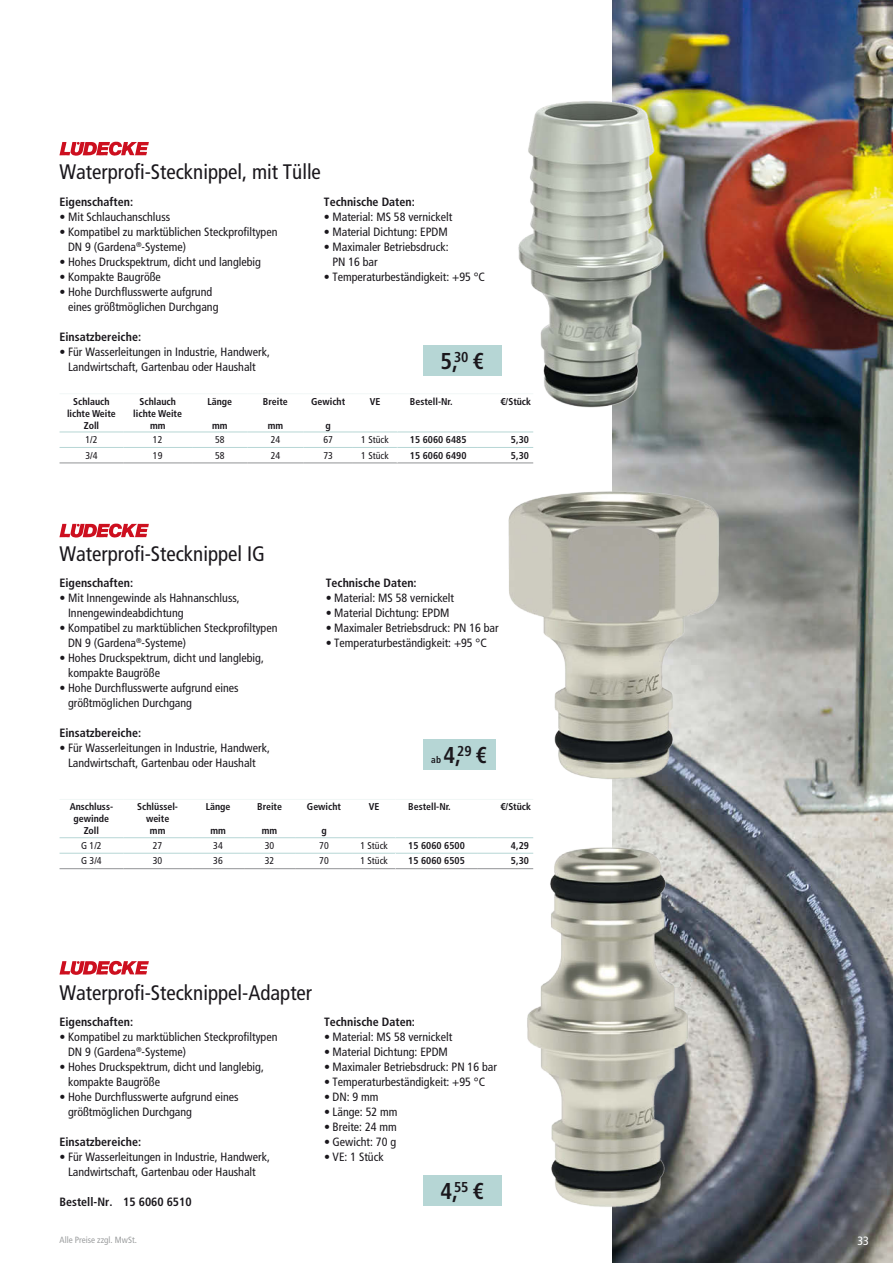
<style>
.page{position:relative;width:893px;height:1263px;background:#fff}
.page>*{position:absolute;margin:0;border:0;box-sizing:border-box;transform-origin:0 0}
.t1{font:700 condensed 24px "Frutiger Next LTW1 G";color:#1a171c}
.t2{font:condensed 21px "Frutiger LT Pro";color:#1a171c}
.t3{font:condensed 12px/15px "Frutiger LT Pro";color:#1a171c}
.t4{font:700 condensed 12px "Frutiger LT Pro";color:#1a171c}
.t5{font:condensed 12px "Frutiger LT Pro";color:#fff}
.t6{font:700 condensed 9.9px/12px "Frutiger LT Pro";color:#1a171c;text-align:center}
.t7{font:condensed 9.9px "Frutiger LT Pro";color:#1a171c}
.t8{font:700 condensed 9.75px "Frutiger Next LTW1 G";color:#1a171c}
.t9{font:condensed 9px "Frutiger LT Pro";color:#9c9e9f}
</style>
<div class="page">
<img style="left:612px;top:0;width:281px;height:1263px">
<hr style="left:60px;top:393px;width:63px;height:1px;background:#f1f7f6">
<hr style="left:123px;top:393px;width:69px;height:1px;background:#f1f7f6">
<hr style="left:192px;top:393px;width:55px;height:1px;background:#f1f7f6">
<hr style="left:247px;top:393px;width:56px;height:1px;background:#f1f7f6">
<hr style="left:303px;top:393px;width:50px;height:1px;background:#f1f7f6">
<hr style="left:353px;top:393px;width:44px;height:1px;background:#f1f7f6">
<hr style="left:397px;top:393px;width:81px;height:1px;background:#f1f7f6">
<hr style="left:478px;top:393px;width:55px;height:1px;background:#f1f7f6">
<svg style="left:60px;top:431px;width:473px;height:32px"></svg>
<div style="left:423px;top:345px;width:79px;height:31px;background:#b6d6d5"></div>
<svg style="left:60px;top:142px;width:89px;height:14px"></svg>
<svg style="left:60px;top:799px;width:473px;height:70px"></svg>
<svg style="left:60px;top:524px;width:89px;height:13px"></svg>
<div style="left:423px;top:1175px;width:79px;height:31px;background:#b6d6d5"></div>
<svg style="left:60px;top:961px;width:89px;height:14px"></svg>
<img style="left:507px;top:819px;width:202px;height:414px">
<img style="left:496px;top:69px;width:187px;height:375px">
<img style="left:508px;top:477px;width:267px;height:318px">
<div style="left:423px;top:739px;width:73px;height:31px;background:#b6d6d5"></div>
<h2 class="t2" style="left:60px;top:160px;width:263px">Waterprofi-Stecknippel, mit Tülle</h2>
<p class="t4" style="left:60px;top:194px;width:75px">Eigenschaften:</p>
<p class="t3" style="left:60px;top:209px;width:112px">• Mit Schlauchanschluss</p>
<p class="t3" style="left:68px;top:224px;width:211px;text-indent:-9px">• Kompatibel zu marktüblichen Steckprofiltypen<br>DN 9 (Gardena<sup>®</sup>-Systeme)</p>
<p class="t3" style="left:60px;top:254px;width:203px">• Hohes Druckspektrum, dicht und langlebig</p>
<p class="t3" style="left:60px;top:269px;width:103px">• Kompakte Baugröße</p>
<p class="t3" style="left:68px;top:284px;width:152px;text-indent:-9px">• Hohe Durchflusswerte aufgrund eines größtmöglichen Durchgang</p>
<p class="t4" style="left:60px;top:329px;width:83px">Einsatzbereiche:</p>
<p class="t3" style="left:60px;top:344px;width:212px;text-align:center">• Für Wasserleitungen in Industrie, Handwerk,<br>Landwirtschaft, Gartenbau oder Haushalt</p>
<p class="t4" style="left:324px;top:194px;width:92px">Technische Daten:</p>
<p class="t3" style="left:324px;top:209px;width:130px">• Material: MS 58 vernickelt</p>
<p class="t3" style="left:324px;top:224px;width:125px">• Material Dichtung: EPDM</p>
<p class="t3" style="left:332px;top:239px;width:118px;text-indent:-8px">• Maximaler Betriebsdruck:<br>PN 16 bar</p>
<p class="t3" style="left:324px;top:269px;width:163px">• Temperaturbeständigkeit: +95 °C</p>
<h1 class="t1" style="left:440px;top:347px;width:45px">5,<sup>30</sup> €</h1>
<p class="t6" style="left:67px;top:395px;width:50px">Schlauch lichte Weite</p>
<p class="t6" style="left:133px;top:395px;width:50px">Schlauch lichte Weite</p>
<p class="t6" style="left:207px;top:395px;width:26px">Länge</p>
<p class="t6" style="left:263px;top:395px;width:26px">Breite</p>
<p class="t6" style="left:311px;top:395px;width:36px">Gewicht</p>
<p class="t6" style="left:370px;top:395px;width:12px">VE</p>
<p class="t6" style="left:410px;top:395px;width:44px">Bestell-Nr.</p>
<p class="t6" style="left:500px;top:395px;width:32px">€ /Stück</p>
<p class="t6" style="left:84px;top:419px;width:17px">Zoll</p>
<p class="t6" style="left:150px;top:419px;width:17px">mm</p>
<p class="t6" style="left:212px;top:419px;width:17px">mm</p>
<p class="t6" style="left:268px;top:419px;width:17px">mm</p>
<p class="t6" style="left:325px;top:419px;width:7px">g</p>
<p class="t7" style="left:85px;top:433px;width:14px">1/2</p>
<p class="t7" style="left:153px;top:433px;width:11px">12</p>
<p class="t7" style="left:215px;top:433px;width:11px">58</p>
<p class="t7" style="left:271px;top:433px;width:11px">24</p>
<p class="t7" style="left:323px;top:433px;width:11px">67</p>
<p class="t7" style="left:361px;top:433px;width:29px">1 Stück</p>
<p class="t6" style="left:410px;top:433px;width:58px">15 6060 6485</p>
<p class="t6" style="left:511px;top:433px;width:20px">5,30</p>
<p class="t7" style="left:85px;top:449px;width:14px">3/4</p>
<p class="t7" style="left:153px;top:449px;width:11px">19</p>
<p class="t7" style="left:215px;top:449px;width:11px">58</p>
<p class="t7" style="left:271px;top:449px;width:11px">24</p>
<p class="t7" style="left:323px;top:449px;width:11px">73</p>
<p class="t7" style="left:361px;top:449px;width:29px">1 Stück</p>
<p class="t6" style="left:410px;top:449px;width:58px">15 6060 6490</p>
<p class="t6" style="left:511px;top:449px;width:20px">5,30</p>
<h2 class="t2" style="left:60px;top:541px;width:207px">Waterprofi-Stecknippel IG</h2>
<p class="t4" style="left:60px;top:576px;width:75px">Eigenschaften:</p>
<p class="t3" style="left:68px;top:590px;width:173px;text-indent:-9px">• Mit Innengewinde als Hahnanschluss,<br>Innengewindeabdichtung</p>
<p class="t3" style="left:68px;top:620px;width:211px;text-indent:-9px">• Kompatibel zu marktüblichen Steckprofiltypen<br>DN 9 (Gardena<sup>®</sup>-Systeme)</p>
<p class="t3" style="left:68px;top:650px;width:197px;text-indent:-9px">• Hohes Druckspektrum, dicht und langlebig, kompakte Baugröße</p>
<p class="t3" style="left:68px;top:680px;width:172px;text-indent:-9px">• Hohe Durchflusswerte aufgrund eines größtmöglichen Durchgang</p>
<p class="t4" style="left:60px;top:726px;width:83px">Einsatzbereiche:</p>
<p class="t3" style="left:60px;top:740px;width:212px;text-align:center">• Für Wasserleitungen in Industrie, Handwerk,<br>Landwirtschaft, Gartenbau oder Haushalt</p>
<p class="t4" style="left:326px;top:576px;width:92px">Technische Daten:</p>
<p class="t3" style="left:326px;top:590px;width:130px">• Material: MS 58 vernickelt</p>
<p class="t3" style="left:326px;top:605px;width:125px">• Material Dichtung: EPDM</p>
<p class="t3" style="left:326px;top:620px;width:174px">• Maximaler Betriebsdruck: PN 16 bar</p>
<p class="t3" style="left:326px;top:635px;width:163px">• Temperaturbeständigkeit: +95 °C</p>
<p class="t8" style="left:431px;top:754px;width:11px">ab</p>
<h1 class="t1" style="left:443px;top:741px;width:45px">4,<sup>29</sup> €</h1>
<p class="t6" style="left:70px;top:801px;width:45px">Anschluss&shy;gewinde</p>
<p class="t6" style="left:137px;top:801px;width:42px">Schlüssel&shy;weite</p>
<p class="t6" style="left:206px;top:801px;width:26px">Länge</p>
<p class="t6" style="left:257px;top:801px;width:26px">Breite</p>
<p class="t6" style="left:307px;top:801px;width:36px">Gewicht</p>
<p class="t6" style="left:369px;top:801px;width:12px">VE</p>
<p class="t6" style="left:408px;top:801px;width:44px">Bestell-Nr.</p>
<p class="t6" style="left:500px;top:801px;width:32px">€/Stück</p>
<p class="t6" style="left:84px;top:825px;width:17px">Zoll</p>
<p class="t6" style="left:150px;top:825px;width:17px">mm</p>
<p class="t6" style="left:210px;top:825px;width:17px">mm</p>
<p class="t6" style="left:262px;top:825px;width:17px">mm</p>
<p class="t6" style="left:321px;top:825px;width:7px">g</p>
<p class="t7" style="left:81px;top:839px;width:22px">G 1/2</p>
<p class="t7" style="left:153px;top:839px;width:11px">27</p>
<p class="t7" style="left:213px;top:839px;width:11px">34</p>
<p class="t7" style="left:265px;top:839px;width:11px">30</p>
<p class="t7" style="left:319px;top:839px;width:11px">70</p>
<p class="t7" style="left:360px;top:839px;width:29px">1 Stück</p>
<p class="t6" style="left:408px;top:839px;width:58px">15 6060 6500</p>
<p class="t6" style="left:511px;top:839px;width:20px">4,29</p>
<p class="t7" style="left:81px;top:855px;width:22px">G 3/4</p>
<p class="t7" style="left:153px;top:855px;width:11px">30</p>
<p class="t7" style="left:213px;top:855px;width:11px">36</p>
<p class="t7" style="left:265px;top:855px;width:11px">32</p>
<p class="t7" style="left:319px;top:855px;width:11px">70</p>
<p class="t7" style="left:360px;top:855px;width:29px">1 Stück</p>
<p class="t6" style="left:408px;top:855px;width:58px">15 6060 6505</p>
<p class="t6" style="left:511px;top:855px;width:20px">5,30</p>
<h2 class="t2" style="left:60px;top:981px;width:254px">Waterprofi-Stecknippel-Adapter</h2>
<p class="t4" style="left:60px;top:1015px;width:75px">Eigenschaften:</p>
<p class="t3" style="left:68px;top:1029px;width:211px;text-indent:-9px">• Kompatibel zu marktüblichen Steckprofiltypen<br>DN 9 (Gardena<sup>®</sup>-Systeme)</p>
<p class="t3" style="left:68px;top:1059px;width:197px;text-indent:-9px">• Hohes Druckspektrum, dicht und langlebig, kompakte Baugröße</p>
<p class="t3" style="left:68px;top:1089px;width:172px;text-indent:-9px">• Hohe Durchflusswerte aufgrund eines größtmöglichen Durchgang</p>
<p class="t4" style="left:60px;top:1135px;width:83px">Einsatzbereiche:</p>
<p class="t3" style="left:60px;top:1149px;width:212px;text-align:center">• Für Wasserleitungen in Industrie, Handwerk,<br>Landwirtschaft, Gartenbau oder Haushalt</p>
<p class="t4" style="left:60px;top:1194px;width:134px">Bestell-Nr. 15 6060 6510</p>
<p class="t9" style="left:60px;top:1234px;width:79px">Alle Preise zzgl. MwSt.</p>
<p class="t4" style="left:324px;top:1015px;width:92px">Technische Daten:</p>
<p class="t3" style="left:324px;top:1029px;width:130px">• Material: MS 58 vernickelt</p>
<p class="t3" style="left:324px;top:1044px;width:125px">• Material Dichtung: EPDM</p>
<p class="t3" style="left:324px;top:1059px;width:174px">• Maximaler Betriebsdruck: PN 16 bar</p>
<p class="t3" style="left:324px;top:1074px;width:163px">• Temperaturbeständigkeit: +95 °C</p>
<p class="t3" style="left:324px;top:1089px;width:56px">• DN: 9 mm</p>
<p class="t3" style="left:324px;top:1104px;width:75px">• Länge: 52 mm</p>
<p class="t3" style="left:324px;top:1119px;width:74px">• Breite: 24 mm</p>
<p class="t3" style="left:324px;top:1134px;width:73px">• Gewicht: 70 g</p>
<p class="t3" style="left:324px;top:1149px;width:61px">• VE: 1 Stück</p>
<h1 class="t1" style="left:440px;top:1177px;width:45px">4,<sup>55</sup> €</h1>
<p class="t5" style="left:857px;top:1234px;width:13px">33</p>
</div>
